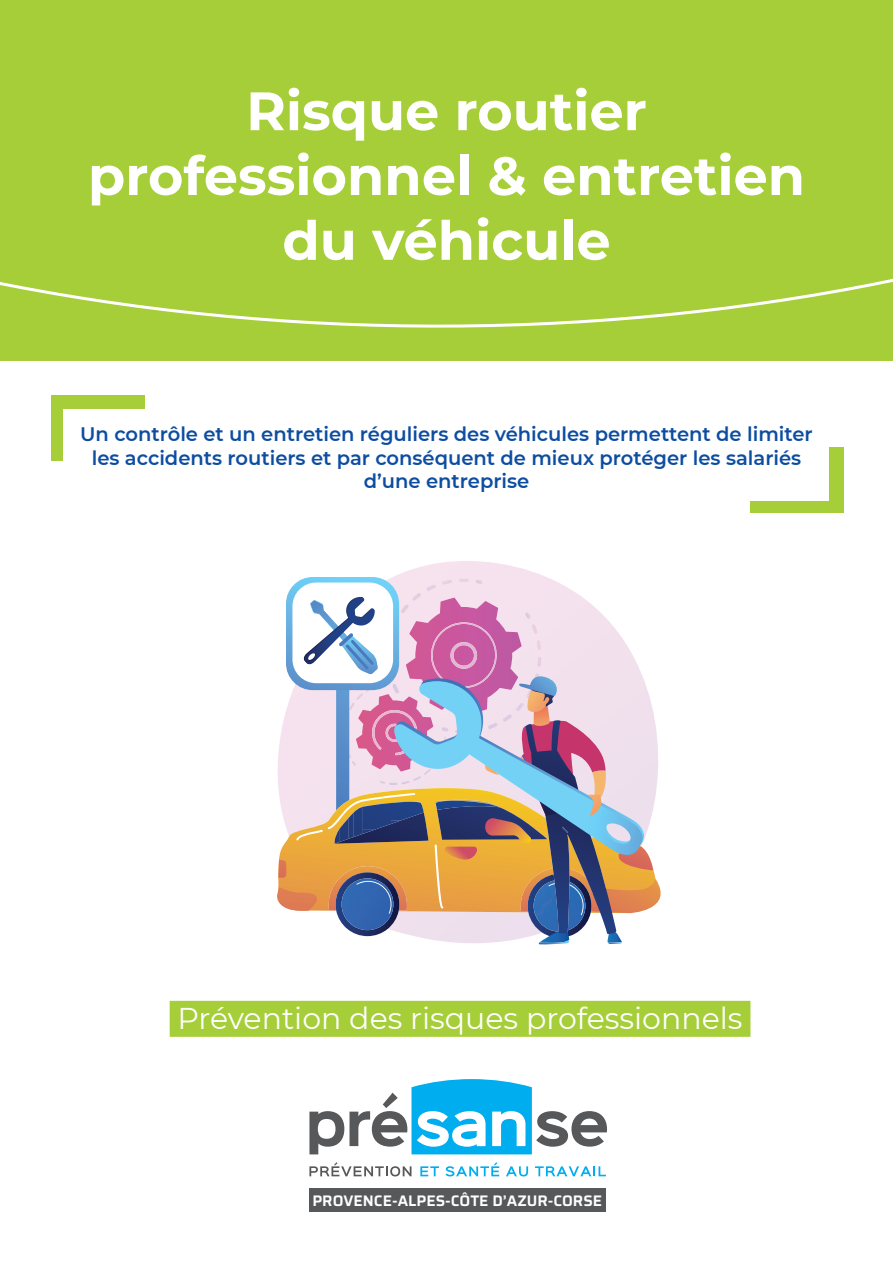
<style>
.page{position:relative;width:893px;height:1263px;background:#fff}
.page>*{position:absolute;margin:0;border:0;box-sizing:border-box;transform-origin:0 0}
.t1{font:700 54px/64.8px "Montserrat";color:#fff;text-align:center}
.t2{font:30px "Montserrat";color:#fff}
.t3{font:600 19.5px/23.4px "Montserrat";color:#0d4da1;text-align:center}
.t4{font:600 15.3px "Saira";color:#fff}
</style>
<div class="page">
<div style="left:750px;top:447px;width:94px;height:65px;background:#a6ce39"></div>
<div style="left:51px;top:395px;width:94px;height:66px;background:#a6ce39"></div>
<div style="left:0;top:0;width:893px;height:360px;background:#a6ce39"></div>
<svg style="left:309px;top:1162px;width:102px;height:14px"></svg>
<svg style="left:420px;top:1166px;width:19px;height:10px"></svg>
<svg style="left:445px;top:1162px;width:54px;height:14px"></svg>
<svg style="left:506px;top:1166px;width:22px;height:10px"></svg>
<svg style="left:535px;top:1166px;width:71px;height:10px"></svg>
<svg style="left:309px;top:1079px;width:298px;height:75px"></svg>
<div style="left:309px;top:1188px;width:297px;height:24px;background:#57585a"></div>
<div style="left:170px;top:1001px;width:580px;height:36px;background:#a6ce39"></div>
<svg style="left:0;top:278px;width:893px;height:50px"></svg>
<svg style="left:394px;top:561px;width:152px;height:16px"></svg>
<svg style="left:277px;top:577px;width:384px;height:368px"></svg>
<div style="left:64px;top:410px;width:765px;height:91px;background:#fff"></div>
<h1 class="t1" style="left:88px;top:76px;width:719px">Risque routier professionnel &amp; entretien du véhicule</h1>
<p class="t3" style="left:80px;top:422px;width:734px">Un contrôle et un entretien réguliers des véhicules permettent de limiter les accidents routiers et par conséquent de mieux protéger les salariés d’une entreprise</p>
<h2 class="t2" style="left:178px;top:998px;width:567px">Prévention des risques professionnels</h2>
<p class="t4" style="left:312px;top:1189px;width:291px">PROVENCE-ALPES-CÔTE D’AZUR-CORSE</p>
</div>
